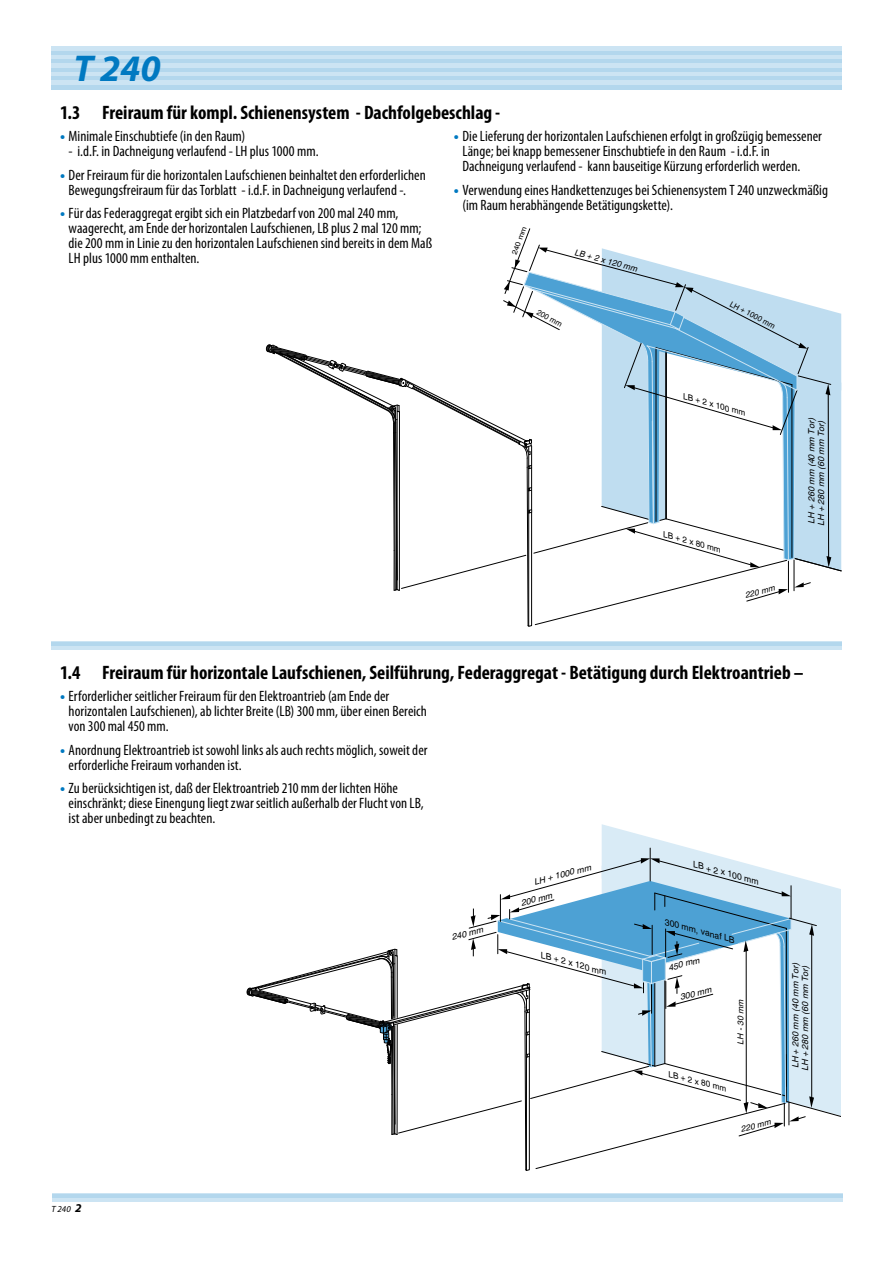
<style>
.page{position:relative;width:893px;height:1263px;background:#fff}
.page>*{position:absolute;margin:0;border:0;box-sizing:border-box;transform-origin:0 0}
.t1{font:italic 700 37.5px "Myriad Pro";color:#0079c1}
.t2{font:700 condensed 19.5px "Myriad Pro";color:#000}
.t3{font:condensed 15px/15px "Myriad Pro";letter-spacing:.005em;color:#000}
.t4{font:italic 9px "Myriad Pro";color:#000}
.t5{font:italic 8.7px/9.6px "Helvetica";color:#000;text-align:center}
.t6{font:italic 8.55px "Helvetica";color:#000;scale:1.04 1}
.t7{font:italic 8.55px "Helvetica";color:#000}
.t8{font:8.4px "Helvetica";color:#000}
.t9{font:italic 8.25px "Helvetica";color:#000;scale:1.04 1}
.t10{font:italic 8.25px "Helvetica";color:#000}
.t11{font:7.8px "Helvetica";color:#000}
.t12{font:7.2px "Helvetica";color:#000;scale:1.13 1}
.s1{font-weight:700;font-stretch:normal;color:#0079c1}
.s2{font-weight:700;font-size:12px}
</style>
<div class="page">
<hr style="left:51px;top:47px;width:791px;height:4px;background:#cce4f3">
<hr style="left:51px;top:51px;width:791px;height:4px;background:#b3d7ed">
<div style="left:51px;top:55px;width:791px;height:5px;background:#cce4f3"></div>
<svg style="left:51px;top:60px;width:791px;height:4px;background:#b9daee"></svg>
<hr style="left:51px;top:64px;width:791px;height:4px;background:#cce4f3">
<hr style="left:51px;top:68px;width:791px;height:4px;background:#b3d7ed">
<div style="left:51px;top:72px;width:791px;height:5px;background:#cce4f3"></div>
<svg style="left:51px;top:77px;width:791px;height:4px;background:#b9daee"></svg>
<hr style="left:51px;top:81px;width:791px;height:4px;background:#cce4f3">
<hr style="left:51px;top:85px;width:791px;height:4px;background:#b3d7ed">
<hr style="left:51px;top:641px;width:791px;height:1px;background:#cce4f3">
<hr style="left:51px;top:642px;width:791px;height:4px;background:#b3d7ed">
<hr style="left:51px;top:646px;width:791px;height:3px;background:#cce4f3">
<hr style="left:52px;top:1193px;width:790px;height:1px;background:#cce4f3">
<hr style="left:52px;top:1194px;width:790px;height:4px;background:#b3d7ed">
<hr style="left:52px;top:1198px;width:790px;height:3px;background:#cce4f3">
<svg style="left:266px;top:228px;width:576px;height:399px"></svg>
<svg style="left:247px;top:824px;width:593px;height:347px"></svg>
<h1 class="t1" style="left:73px;top:44px;width:89px">T 240</h1>
<h2 class="t2" style="left:60px;top:100px;width:442px">1.3 Freiraum für kompl. Schienensystem - Dachfolgebeschlag -</h2>
<p class="t3" style="left:60px;top:128px;width:187px"><span class="s1">•</span> Minimale Einschubtiefe (in den Raum)</p>
<p class="t3" style="left:69px;top:143px;width:252px">- i.d.F. in Dachneigung verlaufend - LH plus 1000 mm.</p>
<p class="t3" style="left:69px;top:167px;width:359px;text-indent:-9px"><span class="s1">•</span> Der Freiraum für die horizontalen Laufschienen beinhaltet den erforderlichen<br>Bewegungsfreiraum für das Torblatt - i.d.F. in Dachneigung verlaufend -.</p>
<p class="t3" style="left:69px;top:205px;width:365px;text-indent:-9px"><span class="s1">•</span> Für das Federaggregat ergibt sich ein Platzbedarf von 200 mal 240 mm, waagerecht, am Ende der horizontalen Laufschienen, LB plus 2 mal 120 mm; die 200 mm in Linie zu den horizontalen Laufschienen sind bereits in dem Maß LH plus 1000 mm enthalten.</p>
<p class="t3" style="left:462px;top:128px;width:361px;text-indent:-9px"><span class="s1">•</span> Die Lieferung der horizontalen Laufschienen erfolgt in großzügig bemessener<br>Länge; bei knapp bemessener Einschubtiefe in den Raum - i.d.F. in<br>Dachneigung verlaufend - kann bauseitige Kürzung erforderlich werden.</p>
<p class="t3" style="left:462px;top:182px;width:367px;text-indent:-9px"><span class="s1">•</span> Verwendung eines Handkettenzuges bei Schienensystem T 240 unzweckmäßig (im Raum herabhängende Betätigungskette).</p>
<p class="t12" style="left:510px;top:253px;width:28px;rotate:-70deg">240 mm</p>
<p class="t8" style="left:576px;top:247px;width:66px;rotate:15deg">LB + 2 x 120 mm</p>
<p class="t11" style="left:539px;top:308px;width:29px;rotate:27deg">200 mm</p>
<p class="t11" style="left:732px;top:299px;width:51px;rotate:27deg">LH + 1000 mm</p>
<p class="t9" style="left:685px;top:392px;width:64px;rotate:15deg">LB + 2 x 100 mm</p>
<p class="t9" style="left:665px;top:529px;width:59px;rotate:15deg">LB + 2 x 80 mm</p>
<p class="t10" style="left:744px;top:591px;width:32px;rotate:-15deg">220 mm</p>
<p class="t5" style="left:807px;top:526px;width:112px;rotate:-90deg">LH + 260 mm (40 mm Tor)<br>LH + 280 mm (60 mm Tor)</p>
<h2 class="t2" style="left:60px;top:660px;width:745px">1.4 Freiraum für horizontale Laufschienen, Seilführung, Federaggregat - Betätigung durch Elektroantrieb –</h2>
<p class="t3" style="left:69px;top:689px;width:360px;text-indent:-9px"><span class="s1">•</span> Erforderlicher seitlicher Freiraum für den Elektroantrieb (am Ende der horizontalen Laufschienen), ab lichter Breite (LB) 300 mm, über einen Bereich von 300 mal 450 mm.</p>
<p class="t3" style="left:69px;top:742px;width:360px;text-indent:-9px"><span class="s1">•</span> Anordnung Elektroantrieb ist sowohl links als auch rechts möglich, soweit der erforderliche Freiraum vorhanden ist.</p>
<p class="t3" style="left:69px;top:781px;width:357px;text-indent:-9px"><span class="s1">•</span> Zu berücksichtigen ist, daß der Elektroantrieb 210 mm der lichten Höhe einschränkt; diese Einengung liegt zwar seitlich außerhalb der Flucht von LB, ist aber unbedingt zu beachten.</p>
<p class="t4" style="left:52px;top:1203px;width:32px">T 240 <span class="s2">2</span></p>
<p class="t7" style="left:450px;top:933px;width:34px;rotate:-15deg">240 mm</p>
<p class="t7" style="left:533px;top:877px;width:60px;rotate:-15deg">LH + 1000 mm</p>
<p class="t7" style="left:520px;top:898px;width:34px;rotate:-15deg">200 mm</p>
<p class="t6" style="left:543px;top:950px;width:67px;rotate:15deg">LB + 2 x 120 mm</p>
<p class="t6" style="left:695px;top:859px;width:67px;rotate:15deg">LB + 2 x 100 mm</p>
<p class="t6" style="left:667px;top:917px;width:71px;rotate:15deg">300 mm, vanaf LB</p>
<p class="t7" style="left:667px;top:963px;width:34px;rotate:-15deg">450 mm</p>
<p class="t7" style="left:679px;top:992px;width:34px;rotate:-15deg">300 mm</p>
<p class="t9" style="left:670px;top:1069px;width:59px;rotate:14deg">LB + 2 x 80 mm</p>
<p class="t10" style="left:736px;top:1044px;width:48px;rotate:-90deg">LH -30 mm</p>
<p class="t10" style="left:740px;top:1125px;width:32px;rotate:-15deg">220 mm</p>
<p class="t5" style="left:791px;top:1071px;width:112px;rotate:-90deg">LH + 260 mm (40 mm Tor)<br>LH + 280 mm (60 mm Tor)</p>
</div>
